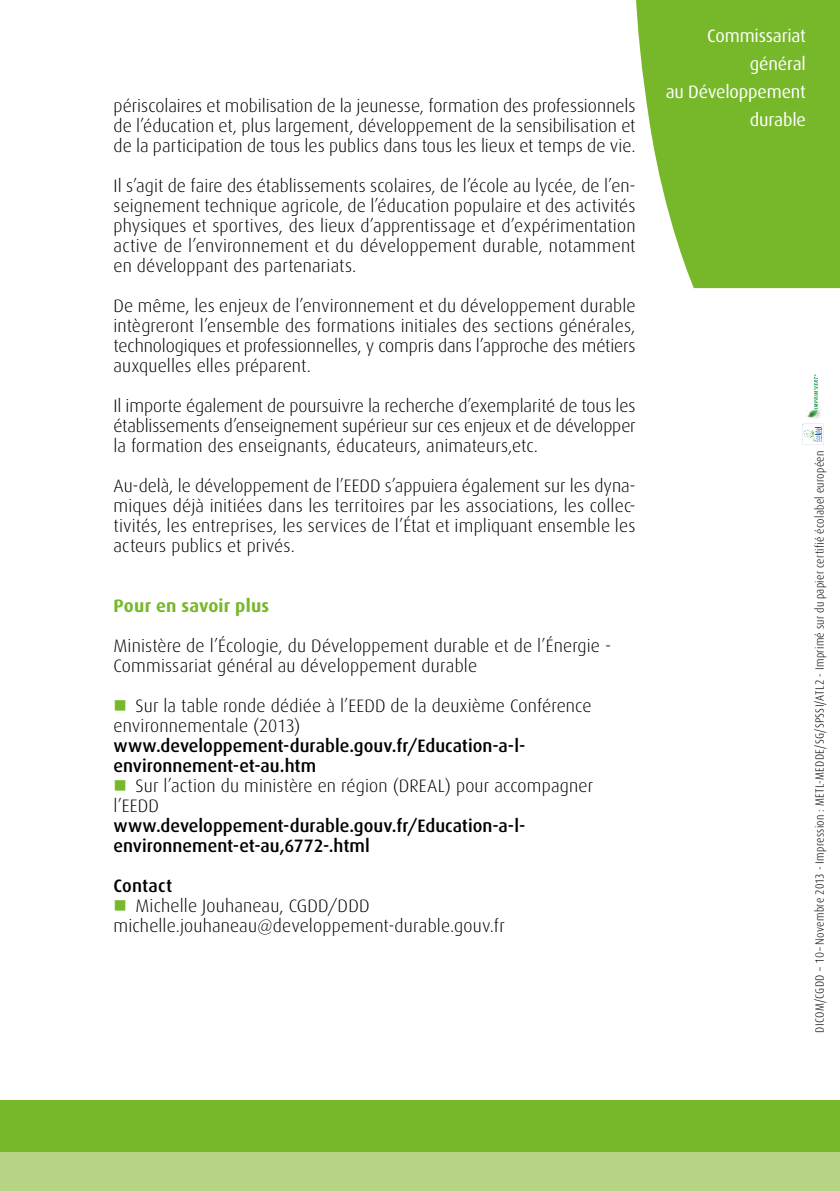
<style>
.page{position:relative;width:840px;height:1191px;background:#fff}
.page>*{position:absolute;margin:0;border:0;box-sizing:border-box;transform-origin:0 0}
.t1{font:300 18px/20px "Dax";letter-spacing:.005em;color:#000;text-align:justify}
.t2{font:500 18px/20px "Dax";color:#000}
.t3{font:18px/28px "Dax OT";letter-spacing:-.01em;color:#fff;text-align:right}
.t4{font:700 18px "Dax";letter-spacing:.015em;color:#76b82a}
.t5{font:300 condensed 12px "Dax OT";letter-spacing:.03em;color:#000}
.s1{font-family:"Dax";font-stretch:normal}
</style>
<div class="page">
<div style="left:0;top:1151px;width:839px;height:40px;background:#b6d484"></div>
<div style="left:0;top:1100px;width:839px;height:51px;background:#76b82a"></div>
<svg style="left:636px;top:0;width:203px;height:288px;background:#86c043"></svg>
<svg style="left:802px;top:424px;width:21px;height:21px"></svg>
<img style="left:807px;top:405px;width:13px;height:14px">
<svg style="left:813px;top:374px;width:4px;height:35px"></svg>
<p class="t1" style="left:113px;top:96px;width:523px">périscolaires et mobilisation de la jeunesse, formation des professionnels de l’éducation et, plus largement, développement de la sensibilisation et de la participation de tous les publics dans tous les lieux et temps de vie.</p>
<p class="t1" style="left:113px;top:176px;width:523px">Il s’agit de faire des établissements scolaires, de l’école au lycée, de l’en&shy;seignement technique agricole, de l’éducation populaire et des activités physiques et sportives, des lieux d’apprentissage et d’expérimentation active de l’environnement et du développement durable, notamment en développant des partenariats.</p>
<p class="t1" style="left:113px;top:296px;width:523px">De même, les enjeux de l’environnement et du développement durable intègreront l’ensemble des formations initiales des sections générales, technologiques et professionnelles, y compris dans l’approche des métiers auxquelles elles préparent.</p>
<p class="t1" style="left:113px;top:396px;width:523px">Il importe également de poursuivre la recherche d’exemplarité de tous les établissements d’enseignement supérieur sur ces enjeux et de développer la formation des enseignants, éducateurs, animateurs,etc.</p>
<p class="t1" style="left:113px;top:476px;width:523px">Au-delà, le développement de l’EEDD s’appuiera également sur les dyna&shy;miques déjà initiées dans les territoires par les associations, les collec&shy;tivités, les entreprises, les services de l’État et impliquant ensemble les acteurs publics et privés.</p>
<p class="t4" style="left:113px;top:595px;width:157px">Pour en savoir plus</p>
<p class="t1" style="left:113px;top:636px;width:499px">Ministère de l’écologie, du développement durable et de l’énergie - commissariat général au développement durable</p>
<p class="t1" style="left:113px;top:696px;width:479px;text-indent:22px">Sur la table ronde dédiée à l’EEDD de la deuxième Conférence environnementale (2013)</p>
<p class="t2" style="left:113px;top:736px;width:413px">www.developpement-durable.gouv.fr/Education-a-l&shy;environnement-et-au.htm</p>
<p class="t1" style="left:113px;top:776px;width:481px;text-indent:22px">Sur l’action du ministère en région (DREAL) pour accompagner l’EEDD</p>
<p class="t2" style="left:113px;top:816px;width:413px">www.developpement-durable.gouv.fr/Education-a-l&shy;environnement-et-au,6772-.html</p>
<p class="t2" style="left:113px;top:876px;width:60px">Contact</p>
<p class="t1" style="left:113px;top:896px;width:392px;text-indent:22px">Michelle Jouhaneau, CGDD/DDD michelle.jouhaneau@developpement-durable.gouv.fr</p>
<p class="t3" style="left:665px;top:22px;width:142px">Commissariat général<br>au Développement durable</p>
<p class="t5" style="left:811px;top:1032px;width:583px;rotate:-90deg">DICOM/CGDD – <span class="s1">10</span>– Novembre 2013 - Impression : METL-MEDDE/SG/SPSSI/ATL2 - Imprimé sur du papier certifié écolabel européen</p>
</div>
